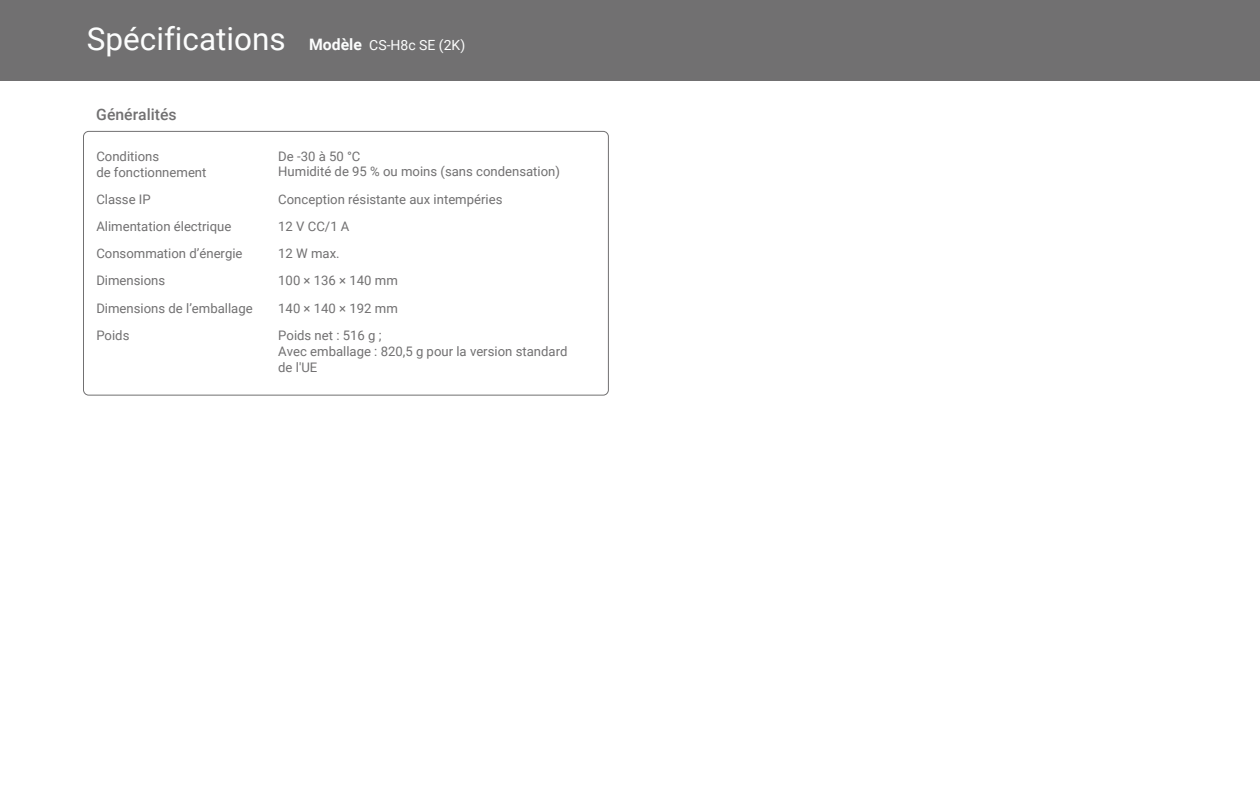
<style>
.page{position:relative;width:1260px;height:788px;background:#fff}
.page>*{position:absolute;margin:0;border:0;box-sizing:border-box;transform-origin:0 0}
.t1{font:31.5px "Roboto";color:#fcfdfd}
.t2{font:500 15.75px "Roboto";color:#717071}
.t3{font:13.12px/15.8px "Roboto";color:#717071}
.s1{font-weight:700;font-size:15.75px}
.s2{font-size:14px}
</style>
<div class="page">
<div style="left:83px;top:131px;width:526px;height:264px;border:1px solid #717071;border-radius:5px"></div>
<div style="left:0;top:0;width:1260px;height:80px;background:#717071"></div>
<h1 class="t1" style="left:87px;top:16px;width:380px">Spécifications <span class="s1">Modèle</span> <span class="s2">CS-H8c SE (2K)</span></h1>
<p class="t2" style="left:96px;top:103px;width:82px">Généralités</p>
<p class="t3" style="left:96px;top:148px;width:112px">Conditions<br>de fonctionnement</p>
<p class="t3" style="left:278px;top:147px;width:283px">De -30 à 50 °C<br>Humidité de 95 % ou moins (sans condensation)</p>
<p class="t3" style="left:96px;top:191px;width:56px">Classe IP</p>
<p class="t3" style="left:278px;top:191px;width:226px">Conception résistante aux intempéries</p>
<p class="t3" style="left:96px;top:218px;width:137px">Alimentation électrique</p>
<p class="t3" style="left:278px;top:218px;width:73px">12 V CC/1 A</p>
<p class="t3" style="left:96px;top:245px;width:148px">Consommation d’énergie</p>
<p class="t3" style="left:278px;top:245px;width:63px">12 W max.</p>
<p class="t3" style="left:96px;top:272px;width:70px">Dimensions</p>
<p class="t3" style="left:278px;top:272px;width:121px">100 × 136 × 140 mm</p>
<p class="t3" style="left:96px;top:300px;width:158px">Dimensions de l’emballage</p>
<p class="t3" style="left:278px;top:300px;width:121px">140 × 140 × 192 mm</p>
<p class="t3" style="left:96px;top:327px;width:35px">Poids</p>
<p class="t3" style="left:278px;top:327px;width:291px">Poids net : 516 g ;<br>Avec emballage : 820,5 g pour la version standard de l'UE</p>
</div>
